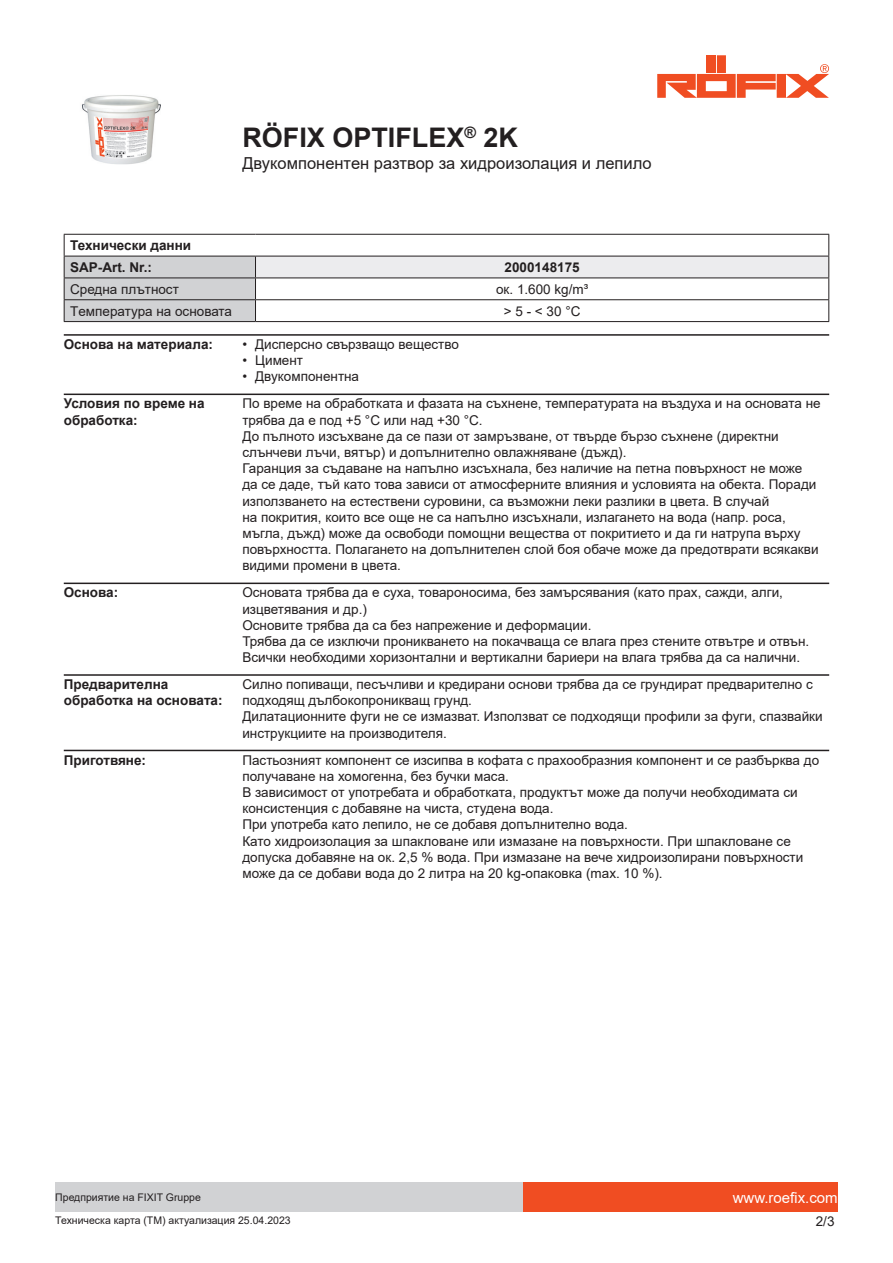
<style>
.page{position:relative;width:893px;height:1263px;background:#fff}
.page>*{position:absolute;margin:0;border:0;box-sizing:border-box;transform-origin:0 0}
.t1{font:700 27px "Arial";color:#231f20}
.t2{font:16.5px "Arial";color:#231f20}
.t3{font:15px "Arial";color:#fff}
.t4{font:13.5px/16.2px "Arial";color:#231f20}
.t5{font:700 13.5px/16.2px "Arial";color:#231f20}
.t6{font:10.5px "Arial";color:#231f20}
</style>
<div class="page">
<img style="left:82px;top:95px;width:79px;height:70px">
<div style="left:717px;top:55px;width:9px;height:18px;background:#f04d22"></div>
<div style="left:707px;top:55px;width:9px;height:18px;background:#f04d22"></div>
<svg style="left:657px;top:64px;width:172px;height:34px"></svg>
<div style="left:523px;top:1182px;width:315px;height:30px;background:#f04d22"></div>
<div style="left:55px;top:1182px;width:468px;height:30px;background:#d1d2d4"></div>
<div style="left:255px;top:256px;width:574px;height:22px;background:#ececee"></div>
<hr style="left:64px;top:234px;width:191px;height:1px;background:#231f20">
<hr style="left:255px;top:234px;width:574px;height:1px;background:#231f20">
<hr style="left:255px;top:256px;width:574px;height:1px;background:#231f20">
<hr style="left:255px;top:278px;width:574px;height:1px;background:#231f20">
<hr style="left:255px;top:299px;width:574px;height:1px;background:#231f20">
<svg style="left:64px;top:235px;width:192px;height:86px"></svg>
<svg style="left:828px;top:235px;width:1px;height:86px"></svg>
<hr style="left:64px;top:321px;width:191px;height:1px;background:#231f20">
<hr style="left:255px;top:321px;width:574px;height:1px;background:#231f20">
<hr style="left:64px;top:334px;width:765px;height:2px;background:#231f20">
<hr style="left:64px;top:394px;width:765px;height:1px;background:#231f20">
<hr style="left:64px;top:583px;width:765px;height:1px;background:#231f20">
<hr style="left:64px;top:674px;width:765px;height:2px;background:#231f20">
<hr style="left:64px;top:750px;width:765px;height:1px;background:#231f20">
<p class="t5" style="left:70px;top:235px;width:123px;line-height:21.9px">Технически данни<br>SAP-Art. Nr.:</p>
<h1 class="t1" style="left:242px;top:119px;width:277px">RÖFIX OPTIFLEX<sup>®</sup> 2K</h1>
<p class="t2" style="left:242px;top:152px;width:411px">Двукомпонентен разтвор за хидроизолация и лепило</p>
<p class="t5" style="left:505px;top:259px;width:77px">2000148175</p>
<p class="t4" style="left:70px;top:281px;width:110px">Средна плътност</p>
<p class="t4" style="left:496px;top:281px;width:94px">ок. 1.600 kg/m³</p>
<p class="t4" style="left:70px;top:303px;width:163px">Tемпература на основата</p>
<p class="t4" style="left:504px;top:303px;width:78px">&gt; 5 - &lt; 30 °C</p>
<p class="t5" style="left:64px;top:336px;width:151px">Основа на материала:</p>
<p class="t4" style="left:242px;top:336px;width:218px">• Дисперсно свързващо вещество</p>
<p class="t4" style="left:242px;top:352px;width:62px">• Цимент</p>
<p class="t4" style="left:242px;top:368px;width:118px">• Двукомпонентна</p>
<p class="t5" style="left:64px;top:396px;width:142px">Условия по време на обработка:</p>
<p class="t4" style="left:242px;top:395px;width:580px">По време на обработката и фазата на съхнене, температурата на въздуха и на основата не трябва да е под +5 °C или над +30 °C.<br>До пълното изсъхване да се пази от замръзване, от твърде бързо съхнене (директни слънчеви лъчи, вятър) и допълнително овлажняване (дъжд).<br>Гаранция за съдаване на напълно изсъхнала, без наличие на петна повърхност не може да се даде, тъй като това зависи от атмосферните влияния и условията на обекта. Поради използването на естествени суровини, са възможни леки разлики в цвета. В случай<br>на покрития, които все още не са напълно изсъхнали, излагането на вода (напр. роса, мъгла, дъжд) може да освободи помощни вещества от покритието и да ги натрупа върху повърхността. Полагането на допълнителен слой боя обаче може да предотврати всякакви видими промени в цвета.</p>
<p class="t5" style="left:64px;top:585px;width:56px">Основа:</p>
<p class="t4" style="left:242px;top:584px;width:568px">Основата трябва да е суха, товароносима, без замърсявания (като прах, сажди, алги, изцветявания и др.)<br>Основите трябва да са без напрежение и деформации.<br>Трябва да се изключи проникването на покачваща се влага през стените отвътре и отвън.<br>Всички необходими хоризонтални и вертикални бариери на влага трябва да са налични.</p>
<p class="t5" style="left:64px;top:676px;width:160px">Предварителна обработка на основата:</p>
<p class="t4" style="left:242px;top:676px;width:582px">Силно попиващи, песъчливи и кредирани основи трябва да се грундират предварително с подходящ дълбокопроникващ грунд.<br>Дилатационните фуги не се измазват. Използват се подходящи профили за фуги, спазвайки инструкциите на производителя.</p>
<p class="t5" style="left:64px;top:752px;width:84px">Приготвяне:</p>
<p class="t4" style="left:242px;top:752px;width:578px">Пастьозният компонент се изсипва в кофата с прахообразния компонент и се разбърква до получаване на хомогенна, без бучки маса.<br>В зависимост от употребата и обработката, продуктът може да получи необходимата си консистенция с добавяне на чиста, студена вода.<br>При употреба като лепило, не се добавя допълнително вода.<br>Като хидроизолация за шпакловане или измазане на повърхности. При шпакловане се допуска добавяне на oк. 2,5 % вода. При измазане на вече хидроизолирани повърхности може да се добави вода до 2 литра на 20 kg-опаковка (max. 10 %).</p>
<p class="t6" style="left:55px;top:1190px;width:147px">Предприятие на FIXIT Gruppe</p>
<p class="t3" style="left:733px;top:1187px;width:107px">www.roefix.com</p>
<p class="t6" style="left:55px;top:1213px;width:237px">Техническа карта (TM) актуализация 25.04.2023</p>
<p class="t4" style="left:816px;top:1213px;width:20px">2/3</p>
</div>
